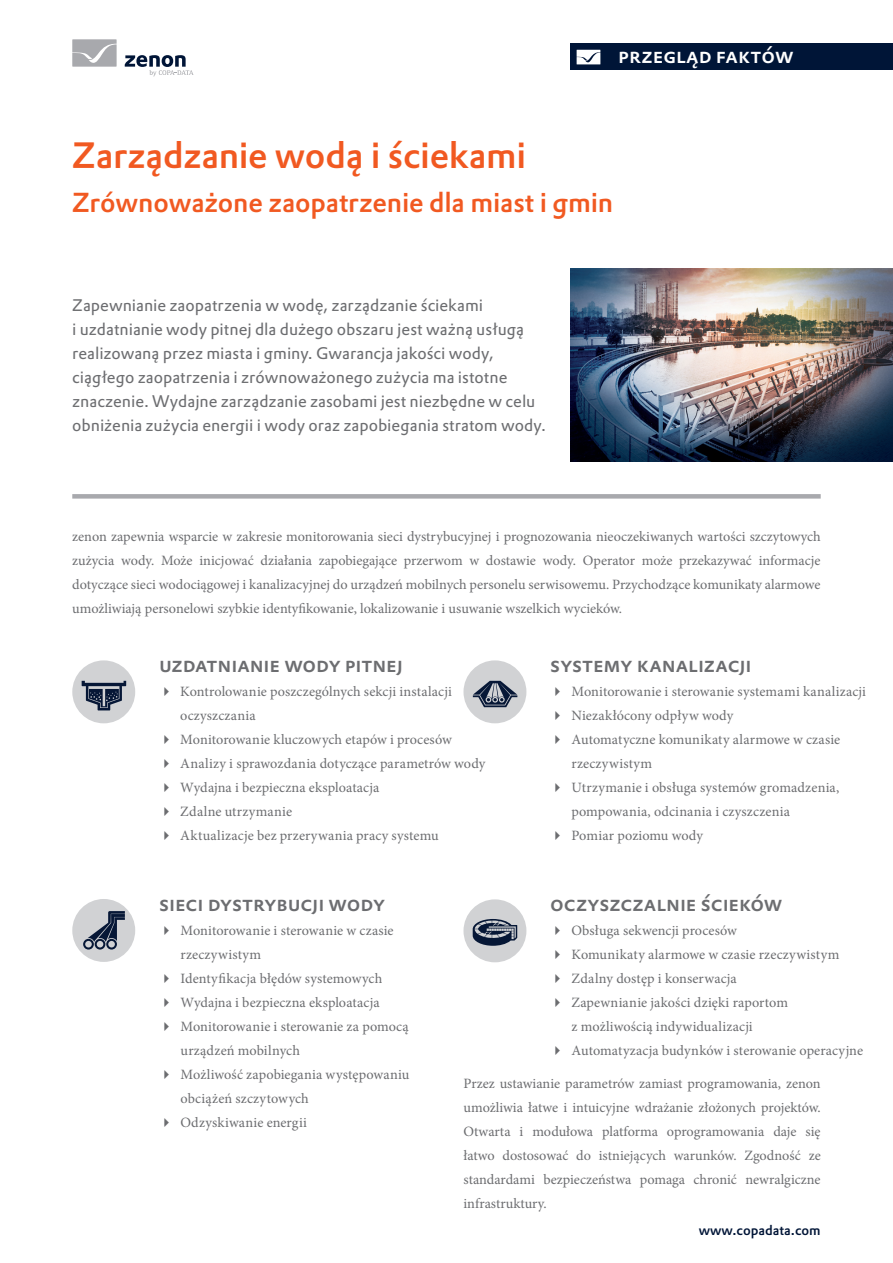
<style>
.page{position:relative;width:893px;height:1263px;background:#fff}
.page>*{position:absolute;margin:0;border:0;box-sizing:border-box;transform-origin:0 0}
.Header_Headline_oran{font:500 36px "DTL Prokyon ETOT";letter-spacing:-.005em;color:#f15921}
.Header_Subheadline_o{font:500 27px "DTL Prokyon ETOT";letter-spacing:-.005em;color:#f15921}
.Bodytext_Headline_PL{font:500 21px "DTL Prokyon ETOT Caps";letter-spacing:-.01em;color:#6c6d70}
.t1{font:500 21px "DTL Prokyon ETOT Caps";color:#fff}
.Header_Teaser_Text_P{font:16.5px/24px "DTL Prokyon ETOT";color:#6c6d70}
.Normal_Body_Text_PL{font:14.25px/24px "Minion Pro";letter-spacing:.005em;color:#6c6d70}
.t2{font:500 13.5px "DTL Prokyon TOT";color:#001537}
</style>
<div class="page">
<div style="left:570px;top:44px;width:323px;height:26px;background:#001537"></div>
<svg style="left:577px;top:50px;width:23px;height:14px"></svg>
<svg style="left:125px;top:55px;width:69px;height:21px"></svg>
<svg style="left:72px;top:39px;width:45px;height:28px"></svg>
<div style="left:72px;top:494px;width:749px;height:5px;background:#a8a9ad"></div>
<img style="left:570px;top:269px;width:323px;height:192px">
<div style="left:72px;top:899px;width:63px;height:63px;background:#d1d2d4;border-radius:50%"></div>
<svg style="left:83px;top:911px;width:42px;height:38px"></svg>
<div style="left:463px;top:899px;width:63px;height:63px;background:#d1d2d4;border-radius:50%"></div>
<svg style="left:473px;top:919px;width:44px;height:27px"></svg>
<div style="left:463px;top:660px;width:63px;height:63px;background:#d1d2d4;border-radius:50%"></div>
<svg style="left:473px;top:681px;width:44px;height:26px"></svg>
<div style="left:72px;top:660px;width:63px;height:63px;background:#d1d2d4;border-radius:50%"></div>
<svg style="left:82px;top:681px;width:44px;height:29px"></svg>
<h3 class="t1" style="left:618px;top:42px;width:177px">przegląd faktów</h3>
<p class="Header_Headline_oran" style="left:72px;top:131px;width:455px">Zarządzanie wodą i ściekami</p>
<p class="Header_Subheadline_o" style="left:72px;top:185px;width:542px">Zrównoważone zaopatrzenie dla miast i gmin</p>
<p class="Header_Teaser_Text_P" style="left:72px;top:293px;width:475px">Zapewnianie zaopatrzenia w wodę, zarządzanie ściekami<br>i uzdatnianie wody pitnej dla dużego obszaru jest ważną usługą realizowaną przez miasta i gminy. Gwarancja jakości wody, ciągłego zaopatrzenia i zrównoważonego zużycia ma istotne znaczenie. Wydajne zarządzanie zasobami jest niezbędne w celu obniżenia zużycia energii i wody oraz zapobiegania stratom wody.</p>
<p class="Normal_Body_Text_PL" style="left:72px;top:524px;width:750px;text-align:justify">zenon zapewnia wsparcie w zakresie monitorowania sieci dystrybucyjnej i prognozowania nieoczekiwanych wartości szczytowych zużycia wody. Może inicjować działania zapobiegające przerwom w dostawie wody. Operator może przekazywać informacje dotyczące sieci wodociągowej i kanalizacyjnej do urządzeń mobilnych personelu serwisowemu. Przychodzące komunikaty alarmowe umożliwiają personelowi szybkie identyfikowanie, lokalizowanie i usuwanie wszelkich wycieków.</p>
<p class="Bodytext_Headline_PL" style="left:159px;top:651px;width:245px">uzdatnianie wody pitnej</p>
<p class="Normal_Body_Text_PL" style="left:180px;top:679px;width:273px">Kontrolowanie poszczególnych sekcji instalacji oczyszczania</p>
<p class="Normal_Body_Text_PL" style="left:180px;top:727px;width:273px">Monitorowanie kluczowych etapów i procesów</p>
<p class="Normal_Body_Text_PL" style="left:180px;top:751px;width:307px">Analizy i sprawozdania dotyczące parametrów wody</p>
<p class="Normal_Body_Text_PL" style="left:180px;top:775px;width:201px">Wydajna i bezpieczna eksploatacja</p>
<p class="Normal_Body_Text_PL" style="left:180px;top:799px;width:113px">Zdalne utrzymanie</p>
<p class="Normal_Body_Text_PL" style="left:180px;top:823px;width:260px">Aktualizacje bez przerywania pracy systemu</p>
<p class="Bodytext_Headline_PL" style="left:550px;top:651px;width:203px">systemy kanalizacji</p>
<p class="Normal_Body_Text_PL" style="left:571px;top:679px;width:296px">Monitorowanie i sterowanie systemami kanalizacji</p>
<p class="Normal_Body_Text_PL" style="left:571px;top:703px;width:163px">Niezakłócony odpływ wody</p>
<p class="Normal_Body_Text_PL" style="left:571px;top:727px;width:270px">Automatyczne komunikaty alarmowe w czasie rzeczywistym</p>
<p class="Normal_Body_Text_PL" style="left:571px;top:775px;width:269px">Utrzymanie i obsługa systemów gromadzenia, pompowania, odcinania i czyszczenia</p>
<p class="Normal_Body_Text_PL" style="left:571px;top:823px;width:133px">Pomiar poziomu wody</p>
<p class="Bodytext_Headline_PL" style="left:159px;top:890px;width:227px">sieci dystrybucji wody</p>
<p class="Normal_Body_Text_PL" style="left:180px;top:918px;width:215px">Monitorowanie i sterowanie w czasie rzeczywistym</p>
<p class="Normal_Body_Text_PL" style="left:180px;top:966px;width:203px">Identyfikacja błędów systemowych</p>
<p class="Normal_Body_Text_PL" style="left:180px;top:990px;width:201px">Wydajna i bezpieczna eksploatacja</p>
<p class="Normal_Body_Text_PL" style="left:180px;top:1014px;width:230px">Monitorowanie i sterowanie za pomocą urządzeń mobilnych</p>
<p class="Normal_Body_Text_PL" style="left:180px;top:1062px;width:230px">Możliwość zapobiegania występowaniu obciążeń szczytowych</p>
<p class="Normal_Body_Text_PL" style="left:180px;top:1110px;width:128px">Odzyskiwanie energii</p>
<p class="Bodytext_Headline_PL" style="left:550px;top:890px;width:234px">oczyszczalnie ścieków</p>
<p class="Normal_Body_Text_PL" style="left:571px;top:918px;width:167px">Obsługa sekwencji procesów</p>
<p class="Normal_Body_Text_PL" style="left:571px;top:942px;width:269px">Komunikaty alarmowe w czasie rzeczywistym</p>
<p class="Normal_Body_Text_PL" style="left:571px;top:966px;width:167px">Zdalny dostęp i konserwacja</p>
<p class="Normal_Body_Text_PL" style="left:571px;top:990px;width:218px">Zapewnianie jakości dzięki raportom z możliwością indywidualizacji</p>
<p class="Normal_Body_Text_PL" style="left:571px;top:1038px;width:293px">Automatyzacja budynków i sterowanie operacyjne</p>
<p class="Normal_Body_Text_PL" style="left:463px;top:1072px;width:359px;text-align:justify">Przez ustawianie parametrów zamiast programowania, zenon umożliwia łatwe i intuicyjne wdrażanie złożonych projektów.<br>Otwarta i modułowa platforma oprogramowania daje się łatwo dostosować do istniejących warunków. Zgodność ze standardami bezpieczeństwa pomaga chronić newralgiczne infrastruktury.</p>
<p class="t2" style="left:699px;top:1221px;width:124px">www.copadata.com</p>
</div>
